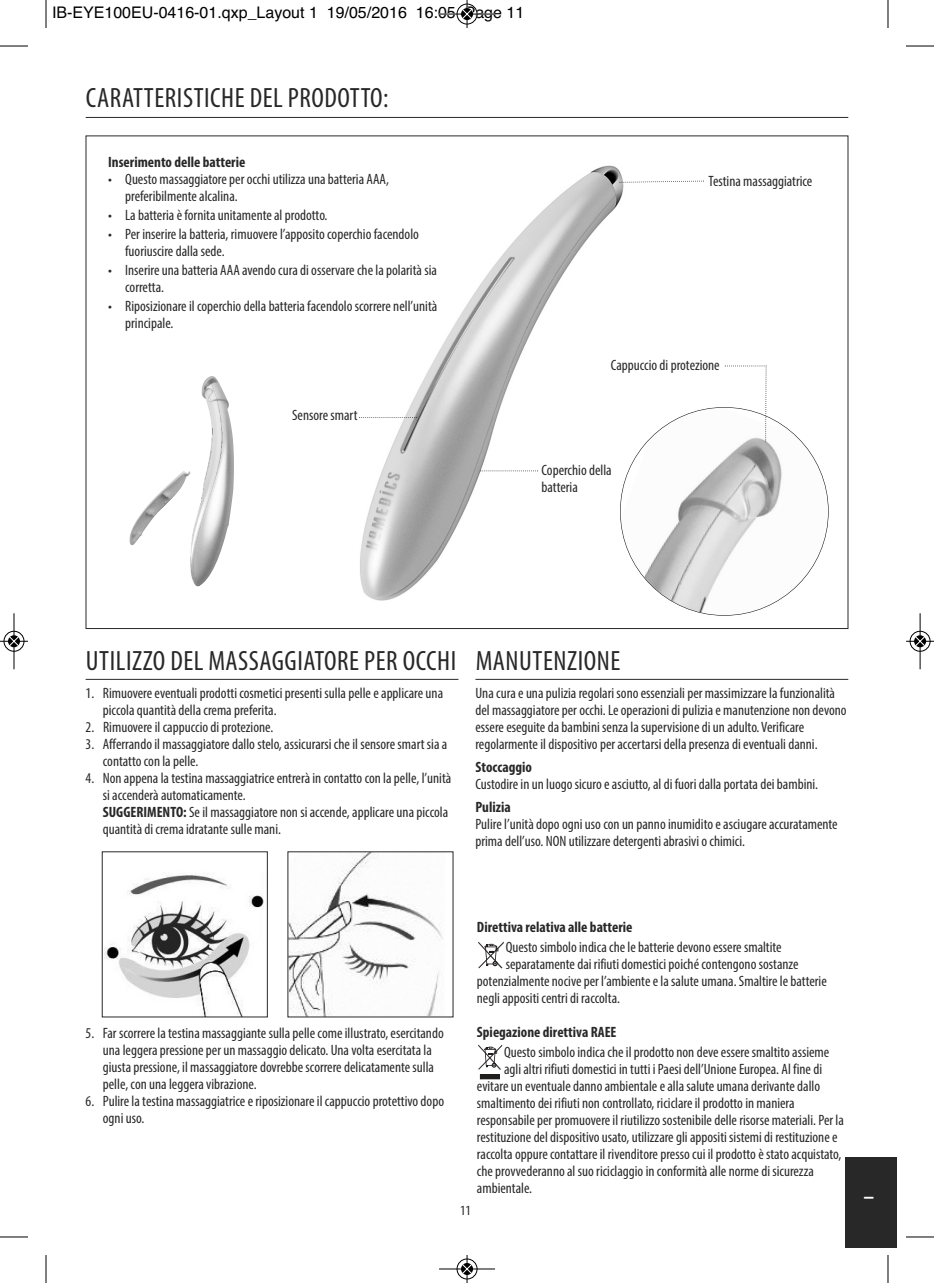
<style>
.page{position:relative;width:934px;height:1283px;background:#fff}
.page>*{position:absolute;margin:0;border:0;box-sizing:border-box;transform-origin:0 0}
.t1{font:condensed 28px "Myriad Pro";letter-spacing:.02em;color:#282828}
.t2{font:16px "Helvetica";color:#000}
.t3{font:condensed 15px/17px "Myriad Pro";color:#282828}
.t4{font:700 condensed 15px "Myriad Pro";color:#282828}
.t5{font:condensed 14px "Myriad Pro";color:#282828}
.t6{font:700 condensed 14px "Myriad Pro";color:#fff}
.s1{font-weight:700}
</style>
<div class="page">
<div style="left:846px;top:1157px;width:51px;height:91px;background:#282828"></div>
<hr style="left:86px;top:117px;width:762px;height:1px;background:#282828">
<svg style="left:478px;top:941px;width:26px;height:27px"></svg>
<svg style="left:478px;top:1044px;width:24px;height:35px"></svg>
<img style="left:360px;top:165px;width:297px;height:436px">
<hr style="left:86px;top:679px;width:372px;height:1px;background:#282828">
<hr style="left:475px;top:679px;width:373px;height:1px;background:#282828">
<img style="left:104px;top:875px;width:160px;height:140px">
<div style="left:102px;top:851px;width:166px;height:166px;border:1px solid #282828"></div>
<img style="left:290px;top:853px;width:153px;height:162px">
<img style="left:621px;top:408px;width:207px;height:207px;border-radius:50%">
<svg style="left:619px;top:180px;width:85px;height:3px"></svg>
<svg style="left:480px;top:470px;width:58px;height:1px"></svg>
<svg style="left:359px;top:417px;width:58px;height:1px"></svg>
<svg style="left:725px;top:365px;width:41px;height:76px"></svg>
<img style="left:190px;top:376px;width:44px;height:186px">
<svg style="left:46px;top:0;width:1px;height:28px"></svg>
<svg style="left:0;top:46px;width:28px;height:1px"></svg>
<svg style="left:888px;top:0;width:1px;height:28px"></svg>
<svg style="left:906px;top:46px;width:28px;height:1px"></svg>
<svg style="left:46px;top:1255px;width:1px;height:28px"></svg>
<svg style="left:0;top:1236px;width:28px;height:1px"></svg>
<svg style="left:888px;top:1255px;width:1px;height:28px"></svg>
<svg style="left:906px;top:1236px;width:28px;height:1px"></svg>
<div style="left:456px;top:3px;width:22px;height:22px;border:1px solid #fff;border-radius:50%"></div>
<hr style="left:439px;top:14px;width:56px;height:1px;background:#000">
<div style="left:457px;top:4px;width:20px;height:20px;border:1px solid #000;border-radius:50%"></div>
<svg style="left:462px;top:0;width:10px;height:28px"></svg>
<div style="left:456px;top:1258px;width:22px;height:21px;border:1px solid #fff;border-radius:50%"></div>
<hr style="left:439px;top:1268px;width:56px;height:1px;background:#000">
<div style="left:457px;top:1258px;width:20px;height:21px;border:1px solid #000;border-radius:50%"></div>
<svg style="left:462px;top:1255px;width:10px;height:28px"></svg>
<div style="left:3px;top:630px;width:22px;height:22px;border:1px solid #fff;border-radius:50%"></div>
<hr style="left:14px;top:613px;width:1px;height:56px;background:#000">
<div style="left:4px;top:631px;width:20px;height:20px;border:1px solid #000;border-radius:50%"></div>
<svg style="left:0;top:636px;width:28px;height:10px"></svg>
<div style="left:909px;top:630px;width:22px;height:22px;border:1px solid #fff;border-radius:50%"></div>
<hr style="left:920px;top:613px;width:1px;height:56px;background:#000">
<div style="left:910px;top:631px;width:20px;height:20px;border:1px solid #000;border-radius:50%"></div>
<svg style="left:906px;top:636px;width:28px;height:10px"></svg>
<p class="t2" style="left:52px;top:3px;width:474px">IB-EYE100EU-0416-01.qxp_Layout 1 19/05/2016 16:05 Page 11</p>
<h1 class="t1" style="left:86px;top:87px;width:304px">CARATTERISTICHE DEL PRODOTTO:</h1>
<p class="t4" style="left:108px;top:157px;width:139px">Inserimento delle batterie</p>
<p class="t3" style="left:125px;top:172px;width:265px;text-indent:-17px">• Questo massaggiatore per occhi utilizza una batteria AAA, preferibilmente alcalina.</p>
<p class="t3" style="left:108px;top:208px;width:221px">• La batteria è fornita unitamente al prodotto.</p>
<p class="t3" style="left:125px;top:227px;width:295px;text-indent:-17px">• Per inserire la batteria, rimuovere l’apposito coperchio facendolo fuoriuscire dalla sede.</p>
<p class="t3" style="left:125px;top:263px;width:313px;text-indent:-17px">• Inserire una batteria AAA avendo cura di osservare che la polarità sia corretta.</p>
<p class="t3" style="left:125px;top:299px;width:314px;text-indent:-17px">• Riposizionare il coperchio della batteria facendolo scorrere nell’unità principale.</p>
<p class="t3" style="left:292px;top:408px;width:67px">Sensore smart</p>
<p class="t3" style="left:709px;top:173px;width:105px">Testina massaggiatrice</p>
<p class="t3" style="left:611px;top:357px;width:110px">Cappuccio di protezione</p>
<p class="t3" style="left:542px;top:463px;width:72px">Coperchio della batteria</p>
<h1 class="t1" style="left:86px;top:651px;width:372px">UTILIZZO DEL MASSAGGIATORE PER OCCHI</h1>
<p class="t3" style="left:103px;top:686px;width:342px;text-indent:-17px">1. Rimuovere eventuali prodotti cosmetici presenti sulla pelle e applicare una piccola quantità della crema preferita.</p>
<p class="t3" style="left:86px;top:720px;width:189px">2. Rimuovere il cappuccio di protezione.</p>
<p class="t3" style="left:103px;top:737px;width:346px;text-indent:-17px">3. Afferrando il massaggiatore dallo stelo, assicurarsi che il sensore smart sia a contatto con la pelle.</p>
<p class="t3" style="left:103px;top:771px;width:350px;text-indent:-17px">4. Non appena la testina massaggiatrice entrerà in contatto con la pelle, l’unità si accenderà automaticamente.<br><span class="s1">SUGGERIMENTO:</span> Se il massaggiatore non si accende, applicare una piccola quantità di crema idratante sulle mani.</p>
<h1 class="t1" style="left:476px;top:651px;width:146px">MANUTENZIONE</h1>
<p class="t3" style="left:475px;top:686px;width:373px">Una cura e una pulizia regolari sono essenziali per massimizzare la funzionalità del massaggiatore per occhi. Le operazioni di pulizia e manutenzione non devono essere eseguite da bambini senza la supervisione di un adulto. Verificare regolarmente il dispositivo per accertarsi della presenza di eventuali danni.</p>
<p class="t4" style="left:475px;top:761px;width:58px">Stoccaggio</p>
<p class="t3" style="left:475px;top:776px;width:344px">Custodire in un luogo sicuro e asciutto, al di fuori dalla portata dei bambini.</p>
<p class="t4" style="left:475px;top:801px;width:37px">Pulizia</p>
<p class="t3" style="left:475px;top:816px;width:364px">Pulire l’unità dopo ogni uso con un panno inumidito e asciugare accuratamente prima dell’uso. NON utilizzare detergenti abrasivi o chimici.</p>
<p class="t3" style="left:103px;top:1026px;width:342px;text-indent:-17px">5. Far scorrere la testina massaggiante sulla pelle come illustrato, esercitando una leggera pressione per un massaggio delicato. Una volta esercitata la giusta pressione, il massaggiatore dovrebbe scorrere delicatamente sulla pelle, con una leggera vibrazione.</p>
<p class="t3" style="left:103px;top:1094px;width:343px;text-indent:-17px">6. Pulire la testina massaggiatrice e riposizionare il cappuccio protettivo dopo ogni uso.</p>
<p class="t4" style="left:477px;top:922px;width:157px">Direttiva relativa alle batterie</p>
<p class="t3" style="left:506px;top:940px;width:277px">Questo simbolo indica che le batterie devono essere smaltite</p>
<p class="t3" style="left:506px;top:957px;width:294px">separatamente dai rifiuti domestici poiché contengono sostanze</p>
<p class="t3" style="left:477px;top:974px;width:351px">potenzialmente nocive per l’ambiente e la salute umana. Smaltire le batterie</p>
<p class="t3" style="left:477px;top:991px;width:145px">negli appositi centri di raccolta.</p>
<p class="t4" style="left:477px;top:1026px;width:141px">Spiegazione direttiva RAEE</p>
<p class="t3" style="left:504px;top:1044px;width:327px">Questo simbolo indica che il prodotto non deve essere smaltito assieme</p>
<p class="t3" style="left:504px;top:1061px;width:320px">agli altri rifiuti domestici in tutti i Paesi dell’Unione Europea. Al fine di</p>
<p class="t3" style="left:477px;top:1078px;width:345px">evitare un eventuale danno ambientale e alla salute umana derivante dallo</p>
<p class="t3" style="left:477px;top:1095px;width:319px">smaltimento dei rifiuti non controllato, riciclare il prodotto in maniera</p>
<p class="t3" style="left:477px;top:1112px;width:368px">responsabile per promuovere il riutilizzo sostenibile delle risorse materiali. Per la</p>
<p class="t3" style="left:477px;top:1129px;width:362px">restituzione del dispositivo usato, utilizzare gli appositi sistemi di restituzione e</p>
<p class="t3" style="left:477px;top:1146px;width:366px">raccolta oppure contattare il rivenditore presso cui il prodotto è stato acquistato,</p>
<p class="t3" style="left:477px;top:1163px;width:338px">che provvederanno al suo riciclaggio in conformità alle norme di sicurezza</p>
<p class="t3" style="left:477px;top:1180px;width:57px">ambientale.</p>
<p class="t5" style="left:460px;top:1205px;width:12px">11</p>
<p class="t6" style="left:874px;top:1195px;width:5px;rotate:90deg">I</p>
</div>
